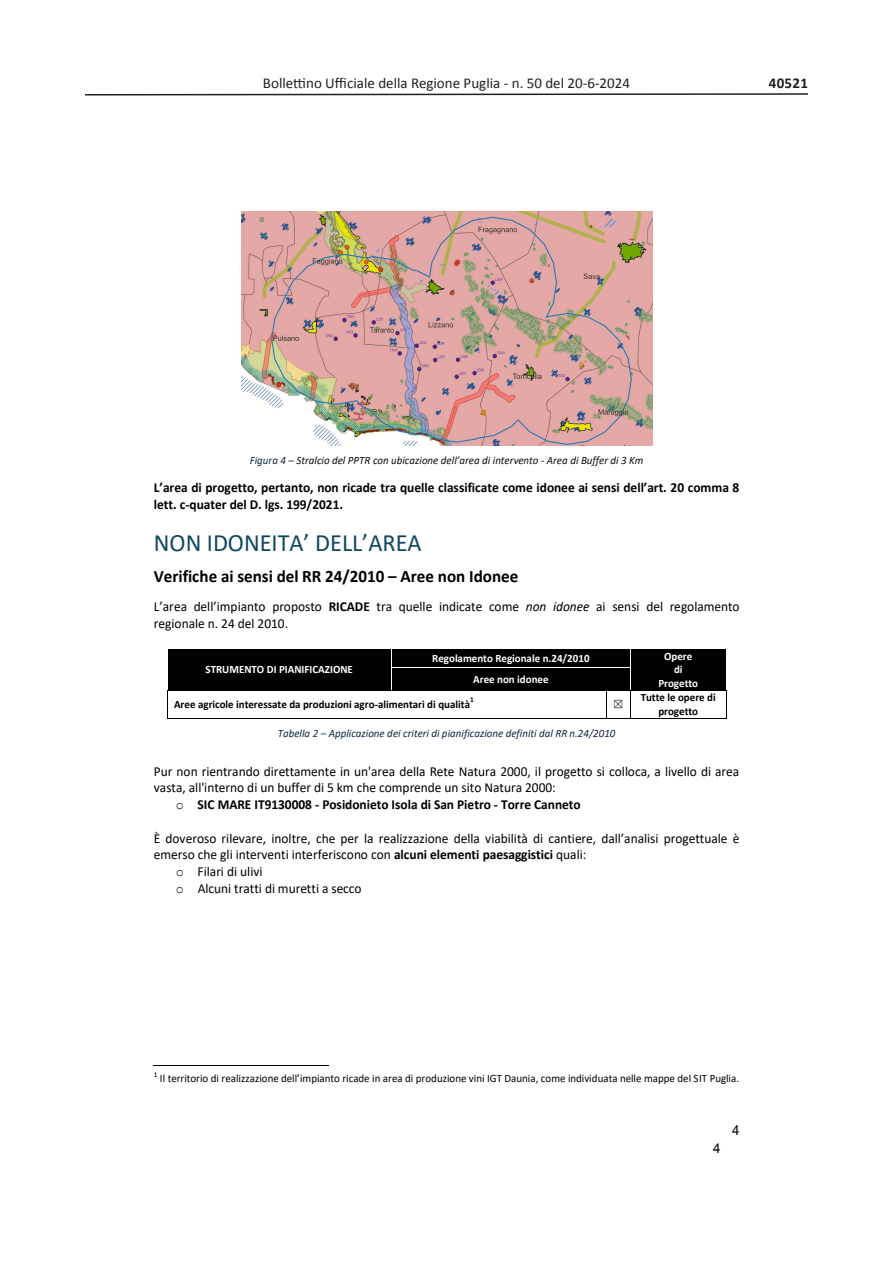
<style>
.page{position:relative;width:893px;height:1263px;background:#fff}
.page>*{position:absolute;margin:0;border:0;box-sizing:border-box;transform-origin:0 0}
.t1{font:24.9px "Calibri";color:#0f4761}
.t2{font:700 17.55px "Calibri";color:#000}
.t3{font:15px "Calibri";color:#231f20}
.t4{font:700 15px "Calibri";letter-spacing:.015em;color:#231f20}
.t5{font:13.8px/16.8px "Calibri";color:#000}
.t6{font:700 13.8px/16.8px "Calibri";color:#000}
.t7{font:13.8px "Arial";color:#000}
.t8{font:13.65px "Arial";color:#000}
.t9{font:11.25px "Calibri";color:#000}
.t10{font:700 11.25px/13.6px "Calibri";color:#fff;text-align:center}
.t11{font:700 11.25px/13.8px "Calibri";color:#000;text-align:center}
.t12{font:italic 11.25px "Calibri";color:#0d0d0d}
.t13{font:italic 11.25px "Calibri";color:#0e2841}
.t14{font:11.25px "MS Gothic";color:#000}
.t15{font:700 7.5px "Calibri";color:#000}
.t16{font:7.5px "Calibri";color:#000}
.s1{color:#0e2841}
.s2{font-weight:700}
.s3{font-style:italic}
.s4{font-family:"Courier New";font-weight:400}
.s5{font-family:"Courier New"}
</style>
<div class="page">
<svg style="left:85px;top:93px;width:723px;height:3px"></svg>
<div style="left:168px;top:649px;width:223px;height:41px;background:#000"></div>
<div style="left:392px;top:649px;width:238px;height:18px;background:#000"></div>
<div style="left:631px;top:649px;width:95px;height:41px;background:#000"></div>
<div style="left:392px;top:667px;width:238px;height:23px;background:#000"></div>
<hr style="left:392px;top:667px;width:238px;height:1px;background:#fff">
<hr style="left:168px;top:690px;width:223px;height:1px;background:#000">
<hr style="left:392px;top:690px;width:214px;height:1px;background:#000">
<hr style="left:631px;top:690px;width:95px;height:1px;background:#000">
<svg style="left:167px;top:690px;width:1px;height:29px"></svg>
<hr style="left:168px;top:718px;width:438px;height:1px;background:#000">
<svg style="left:606px;top:690px;width:25px;height:29px"></svg>
<hr style="left:631px;top:718px;width:95px;height:1px;background:#000">
<svg style="left:726px;top:690px;width:1px;height:29px"></svg>
<hr style="left:154px;top:1065px;width:175px;height:1px;background:#000">
<img style="left:241px;top:212px;width:411px;height:234px">
<p class="t3" style="left:263px;top:74px;width:369px">Bollettino Ufficiale della Regione Puglia - n. 50 del 20-6-2024</p>
<p class="t4" style="left:769px;top:72px;width:41px">40521</p>
<p class="t12" style="left:250px;top:452px;width:395px"><span class="s1">Figura 4 –</span> Stralcio del PPTR con ubicazione dell’area di intervento - Area di Buffer di 3 Km</p>
<p class="t6" style="left:154px;top:479px;width:587px">L’area di progetto, pertanto, non ricade tra quelle classificate come idonee ai sensi dell’art. 20 comma 8 lett. c-quater del D. lgs. 199/2021.</p>
<p class="t1" style="left:154px;top:526px;width:269px">NON IDONEITA’ DELL’AREA</p>
<p class="t2" style="left:154px;top:564px;width:366px">Verifiche ai sensi del RR 24/2010 – Aree non Idonee</p>
<p class="t5" style="left:154px;top:598px;width:587px">L’area dell’impianto proposto <span class="s2">RICADE</span> tra quelle indicate come <span class="s3">non idonee</span> ai sensi del regolamento regionale n. 24 del 2010.</p>
<p class="t10" style="left:206px;top:662px;width:149px">STRUMENTO DI PIANIFICAZIONE</p>
<p class="t10" style="left:432px;top:651px;width:159px">Regolamento Regionale n.24/2010</p>
<p class="t10" style="left:658px;top:649px;width:41px">Opere<br>di<br>Progetto</p>
<p class="t10" style="left:473px;top:672px;width:77px">Aree non idonee</p>
<p class="t14" style="left:613px;top:698px;width:12px">☒</p>
<p class="t11" style="left:641px;top:690px;width:77px">Tutte le opere di progetto</p>
<p class="t13" style="left:278px;top:725px;width:339px">Tabella 2 – Applicazione dei criteri di pianificazione definiti dal RR n.24/2010</p>
<p class="t5" style="left:154px;top:762px;width:587px">Pur non rientrando direttamente in un'area della Rete Natura 2000, il progetto si colloca, a livello di area</p>
<p class="t5" style="left:154px;top:779px;width:403px">vasta, all'interno di un buffer di 5 km che comprende un sito Natura 2000:</p>
<p class="t6" style="left:176px;top:796px;width:406px"><span class="s4">o</span> SIC MARE IT9130008 - Posidonieto Isola di San Pietro - Torre Canneto</p>
<p class="t5" style="left:154px;top:829px;width:587px">È doveroso rilevare, inoltre, che per la realizzazione della viabilità di cantiere, dall’analisi progettuale è</p>
<p class="t5" style="left:154px;top:846px;width:434px">emerso che gli interventi interferiscono con <span class="s2">alcuni elementi paesaggistici</span> quali:</p>
<p class="t5" style="left:176px;top:863px;width:88px"><span class="s5">o</span> Filari di ulivi</p>
<p class="t5" style="left:176px;top:879px;width:187px"><span class="s5">o</span> Alcuni tratti di muretti a secco</p>
<p class="t15" style="left:470px;top:694px;width:5px">1</p>
<p class="t11" style="left:174px;top:697px;width:298px">Aree agricole interessate da produzioni agro-alimentari di qualità</p>
<p class="t16" style="left:154px;top:1069px;width:5px">1</p>
<p class="t9" style="left:160px;top:1071px;width:581px">Il territorio di realizzazione dell’impianto ricade in area di produzione vini IGT Daunia, come individuata nelle mappe del SIT Puglia.</p>
<p class="t8" style="left:713px;top:1139px;width:9px">4</p>
<p class="t7" style="left:732px;top:1120px;width:9px">4</p>
</div>
